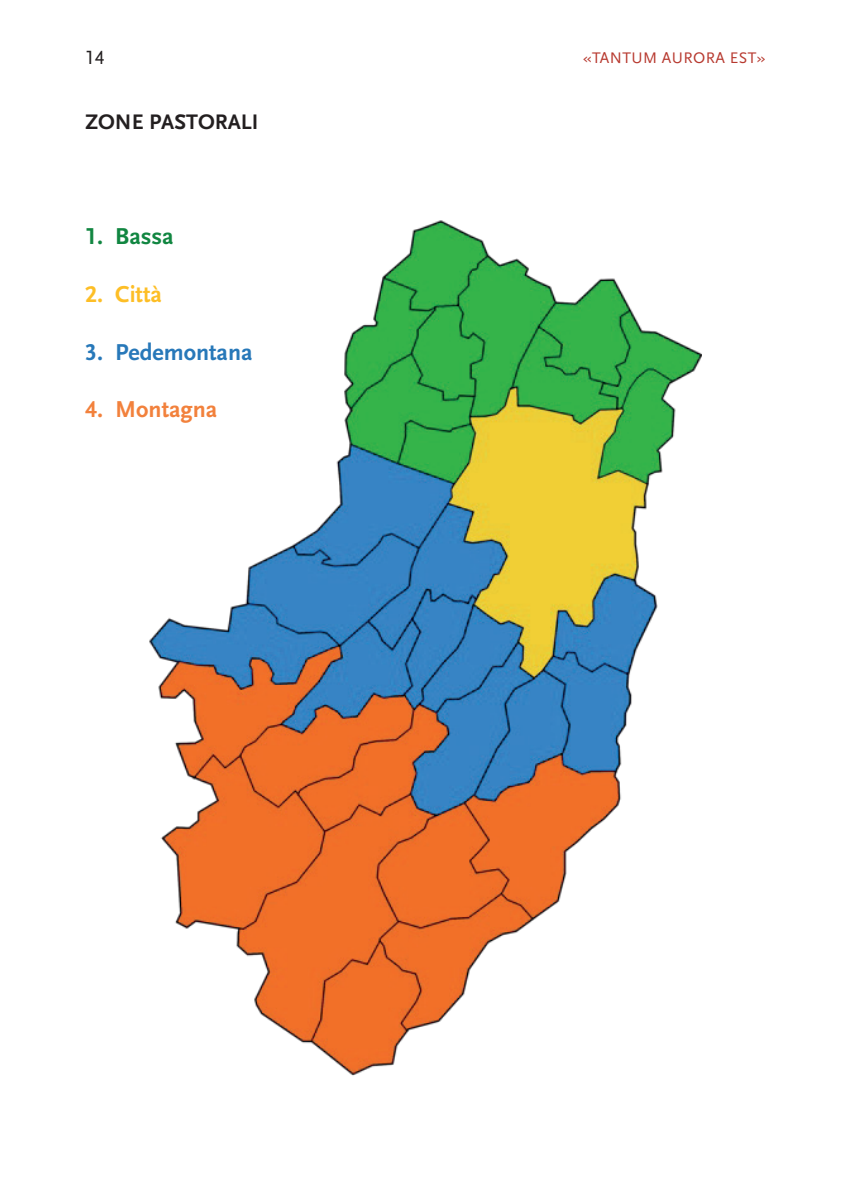
<style>
.page{position:relative;width:851px;height:1191px;background:#fff}
.page>*{position:absolute;margin:0;border:0;box-sizing:border-box;transform-origin:0 0}
.t1{font:24px "Scala Sans Bold LF";color:#2778b9}
.t2{font:24px "Scala Sans Bold LF";color:#f2813c}
.t3{font:24px "Scala Sans Bold LF";color:#118641}
.t4{font:24px "Scala Sans Bold LF";color:#fdbe26}
.t5{font:22px "Scala Sans Bold LF";color:#231f20}
.t6{font:20px "Scala Sans Regular LF";color:#231f20}
.t7{font:16px "Scala Sans Regular LF";letter-spacing:.025em;color:#b7392f}
</style>
<div class="page">
<img style="left:149px;top:220px;width:552px;height:856px">
<p class="t6" style="left:85px;top:47px;width:21px">14</p>
<p class="t7" style="left:582px;top:49px;width:185px">«TANTUM AURORA EST»</p>
<h2 class="t5" style="left:85px;top:110px;width:175px">ZONE PASTORALI</h2>
<h1 class="t3" style="left:85px;top:224px;width:90px">1. Bassa</h1>
<h1 class="t4" style="left:85px;top:281px;width:78px">2. Città</h1>
<h1 class="t1" style="left:85px;top:339px;width:169px">3. Pedemontana</h1>
<h1 class="t2" style="left:85px;top:396px;width:134px">4. Montagna</h1>
</div>
